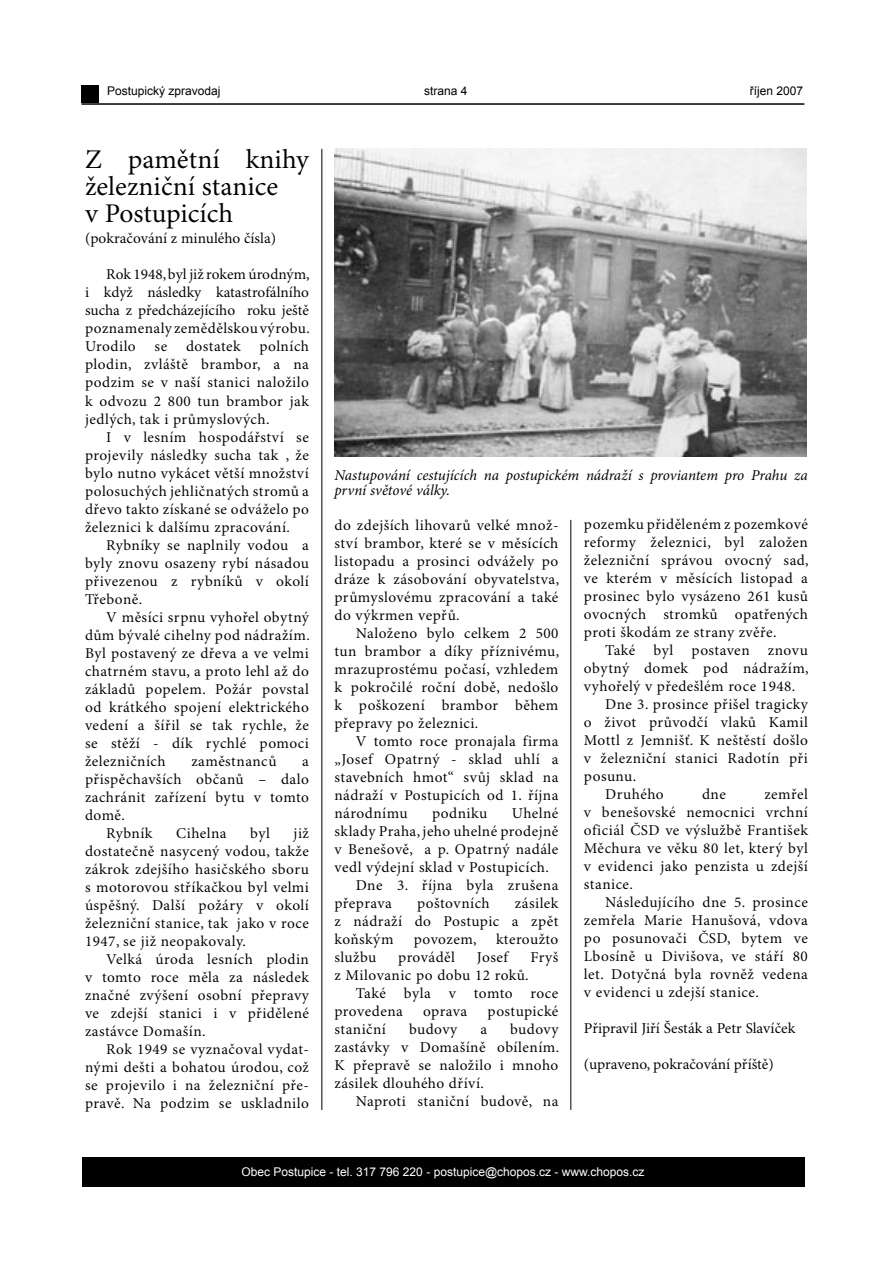
<style>
.page{position:relative;width:893px;height:1263px;background:#fff}
.page>*{position:absolute;margin:0;border:0;box-sizing:border-box;transform-origin:0 0}
.t1{font:27px/27px "Minion Pro";color:#000}
.t2{font:15px/18px "Minion Pro";letter-spacing:.03em;color:#000;text-align:justify}
.t3{font:italic 15px/15px "Minion Pro";letter-spacing:-.01em;color:#000}
.t4{font:15px "Minion Pro";color:#000}
.t5{font:15px "Minion Pro";letter-spacing:-.005em;color:#000}
.t6{font:12px "Arial";color:#fff}
.t7{font:12px "Arial";color:#000}
</style>
<div class="page">
<div style="left:82px;top:1157px;width:722px;height:30px;background:#000"></div>
<div style="left:82px;top:85px;width:17px;height:18px;background:#000"></div>
<hr style="left:321px;top:149px;width:1px;height:961px;background:#000">
<hr style="left:570px;top:520px;width:1px;height:590px;background:#000">
<hr style="left:81px;top:103px;width:723px;height:2px;background:#000">
<img style="left:334px;top:149px;width:473px;height:307px">
<p class="t7" style="left:107px;top:83px;width:115px">Postupický zpravodaj</p>
<p class="t7" style="left:424px;top:83px;width:45px">strana 4</p>
<p class="t7" style="left:750px;top:83px;width:55px">říjen 2007</p>
<h1 class="t1" style="left:85px;top:147px;width:225px">Z pamětní knihy železniční stanice<br>v Postupicích</h1>
<p class="t4" style="left:85px;top:230px;width:193px">(pokračování z minulého čísla)</p>
<p class="t2" style="left:85px;top:266px;width:226px;text-indent:21px">Rok 1948, byl již rokem úrodným, i když následky katastrofálního sucha z předcházejícího roku ještě poznamenaly zemědělskou výrobu.<br>Urodilo</p>
<p class="t2" style="left:85px;top:338px;width:225px;text-indent:174px">polních plodin, zvláště brambor, a na podzim se v naší stanici naložilo k odvozu 2 800 tun brambor jak jedlých, tak i průmyslových.</p>
<p class="t2" style="left:85px;top:428px;width:225px;text-indent:21px">I v lesním hospodářství se projevily následky sucha tak , že bylo nutno vykácet větší množství polosuchých jehličnatých stromů a dřevo takto získané se odváželo po železnici k dalšímu zpracování.</p>
<p class="t2" style="left:85px;top:536px;width:225px;text-indent:21px">Rybníky se naplnily vodou a byly znovu osazeny rybí násadou přivezenou z rybníků v okolí Třeboně.</p>
<p class="t2" style="left:85px;top:608px;width:226px;text-indent:21px">V měsíci srpnu vyhořel obytný dům bývalé cihelny pod nádražím.<br>Byl postavený ze dřeva a ve velmi chatrném stavu, a proto lehl až do základů popelem. Požár povstal od krátkého spojení elektrického vedení a šířil se tak rychle, že se stěží - dík rychlé pomoci železničních</p>
<p class="t2" style="left:155px;top:338px;width:14px">se</p>
<p class="t2" style="left:186px;top:338px;width:56px">dostatek</p>
<p class="t2" style="left:191px;top:752px;width:87px">zaměstnanců</p>
<p class="t2" style="left:302px;top:752px;width:8px">a</p>
<p class="t2" style="left:85px;top:770px;width:225px">přispěchavších občanů – dalo</p>
<p class="t2" style="left:85px;top:788px;width:225px">zachránit zařízení bytu v tomto</p>
<p class="t2" style="left:85px;top:806px;width:41px">domě.</p>
<p class="t2" style="left:106px;top:824px;width:48px">Rybník</p>
<p class="t2" style="left:176px;top:824px;width:52px">Cihelna</p>
<p class="t2" style="left:250px;top:824px;width:21px">byl</p>
<p class="t2" style="left:85px;top:824px;width:225px;text-indent:209px">již dostatečně nasycený vodou, takže zákrok zdejšího hasičského sboru s motorovou stříkačkou byl velmi úspěšný. Další požáry v okolí železniční stanice, tak jako v roce 1947, se již neopakovaly.</p>
<p class="t2" style="left:85px;top:950px;width:225px;text-indent:21px">Velká úroda lesních plodin v tomto roce měla za následek značné zvýšení osobní přepravy ve zdejší stanici i v přidělené zastávce Domašín.</p>
<p class="t2" style="left:85px;top:1040px;width:225px;text-indent:21px">Rok 1949 se vyznačoval vydat&shy;nými dešti a bohatou úrodou, což se projevilo i na železniční pře&shy;pravě. Na podzim se uskladnilo</p>
<p class="t3" style="left:334px;top:468px;width:475px">Nastupování cestujících na postupickém nádraží s proviantem pro Prahu za první světové války.</p>
<p class="t2" style="left:334px;top:516px;width:226px">do zdejších lihovarů velké množ&shy;ství brambor, které se v měsících listopadu a prosinci odvážely po dráze k zásobování obyvatelstva, průmyslovému zpracování a také do výkrmen vepřů.</p>
<p class="t2" style="left:334px;top:624px;width:226px;text-indent:21px">Naloženo bylo celkem 2 500 tun brambor a díky příznivému, mrazuprostému počasí, vzhledem k pokročilé roční době, nedošlo k poškození brambor během přepravy po železnici.</p>
<p class="t2" style="left:334px;top:732px;width:225px;text-indent:21px">V tomto roce pronajala firma „Josef Opatrný - sklad uhlí a stavebních hmot“ svůj sklad na nádraží v Postupicích od 1. října národnímu</p>
<p class="t2" style="left:432px;top:804px;width:57px">podniku</p>
<p class="t2" style="left:512px;top:804px;width:48px">Uhelné</p>
<p class="t2" style="left:334px;top:822px;width:225px">sklady Praha, jeho uhelné prodejně</p>
<p class="t2" style="left:334px;top:840px;width:225px">v Benešově, a p. Opatrný nadále</p>
<p class="t2" style="left:334px;top:858px;width:216px">vedl výdejní sklad v Postupicích.</p>
<p class="t2" style="left:356px;top:876px;width:204px">Dne 3. října byla zrušena</p>
<p class="t2" style="left:334px;top:894px;width:59px">přeprava</p>
<p class="t2" style="left:417px;top:894px;width:74px">poštovních</p>
<p class="t2" style="left:334px;top:894px;width:225px;text-indent:180px">zásilek z nádraží do Postupic a zpět koňským</p>
<p class="t2" style="left:414px;top:930px;width:65px">povozem,</p>
<p class="t2" style="left:496px;top:930px;width:64px">kteroužto</p>
<p class="t2" style="left:334px;top:948px;width:43px">službu</p>
<p class="t2" style="left:398px;top:948px;width:58px">prováděl</p>
<p class="t2" style="left:477px;top:948px;width:33px">Josef</p>
<p class="t2" style="left:530px;top:948px;width:29px">Fryš</p>
<p class="t2" style="left:334px;top:966px;width:196px">z Milovanic po dobu 12 roků.</p>
<p class="t2" style="left:356px;top:984px;width:204px">Také byla v tomto roce</p>
<p class="t2" style="left:334px;top:1002px;width:70px">provedena</p>
<p class="t2" style="left:423px;top:1002px;width:46px">oprava</p>
<p class="t2" style="left:488px;top:1002px;width:72px">postupické</p>
<p class="t2" style="left:334px;top:1020px;width:53px">staniční</p>
<p class="t2" style="left:409px;top:1020px;width:50px">budovy</p>
<p class="t2" style="left:480px;top:1020px;width:8px">a</p>
<p class="t2" style="left:334px;top:1020px;width:226px;text-indent:176px">budovy zastávky v Domašíně obílením.<br>K přepravě se naložilo i mnoho zásilek dlouhého dříví.</p>
<p class="t2" style="left:356px;top:1092px;width:204px">Naproti staniční budově, na</p>
<p class="t2" style="left:584px;top:515px;width:226px">pozemku přiděleném z pozemkové reformy železnici, byl založen železniční správou ovocný sad, ve kterém v měsících listopad a prosinec bylo vysázeno 261 kusů ovocných stromků opatřených proti škodám ze strany zvěře.</p>
<p class="t2" style="left:605px;top:641px;width:204px">Také byl postaven znovu</p>
<p class="t2" style="left:584px;top:659px;width:226px">obytný domek pod nádražím,</p>
<p class="t2" style="left:584px;top:677px;width:213px">vyhořelý v předešlém roce 1948.</p>
<p class="t2" style="left:605px;top:695px;width:204px">Dne 3. prosince přišel tragicky</p>
<p class="t2" style="left:584px;top:713px;width:225px">o život průvodčí vlaků Kamil</p>
<p class="t2" style="left:584px;top:731px;width:225px">Mottl z Jemnišť. K neštěstí došlo</p>
<p class="t2" style="left:584px;top:749px;width:225px">v železniční stanici Radotín při</p>
<p class="t2" style="left:584px;top:767px;width:54px">posunu.</p>
<p class="t2" style="left:605px;top:785px;width:60px">Druhého</p>
<p class="t2" style="left:702px;top:785px;width:25px">dne</p>
<p class="t2" style="left:584px;top:785px;width:225px;text-indent:180px">zemřel v benešovské nemocnici vrchní oficiál ČSD ve výslužbě František Měchura ve věku 80 let, který byl v evidenci jako penzista u zdejší stanice.</p>
<p class="t2" style="left:584px;top:893px;width:225px;text-indent:21px">Následujícího dne 5. prosince zemřela Marie Hanušová, vdova po posunovači ČSD, bytem ve Lbosíně u Divišova, ve stáří 80 let. Dotyčná byla rovněž vedena v evidenci u zdejší stanice.</p>
<p class="t4" style="left:584px;top:1019px;width:213px">Připravil Jiří Šesták a Petr Slavíček</p>
<p class="t5" style="left:584px;top:1055px;width:191px">(upraveno, pokračování příště)</p>
<p class="t6" style="left:242px;top:1164px;width:405px">Obec Postupice - tel. 317 796 220 - postupice@chopos.cz - www.chopos.cz</p>
</div>
